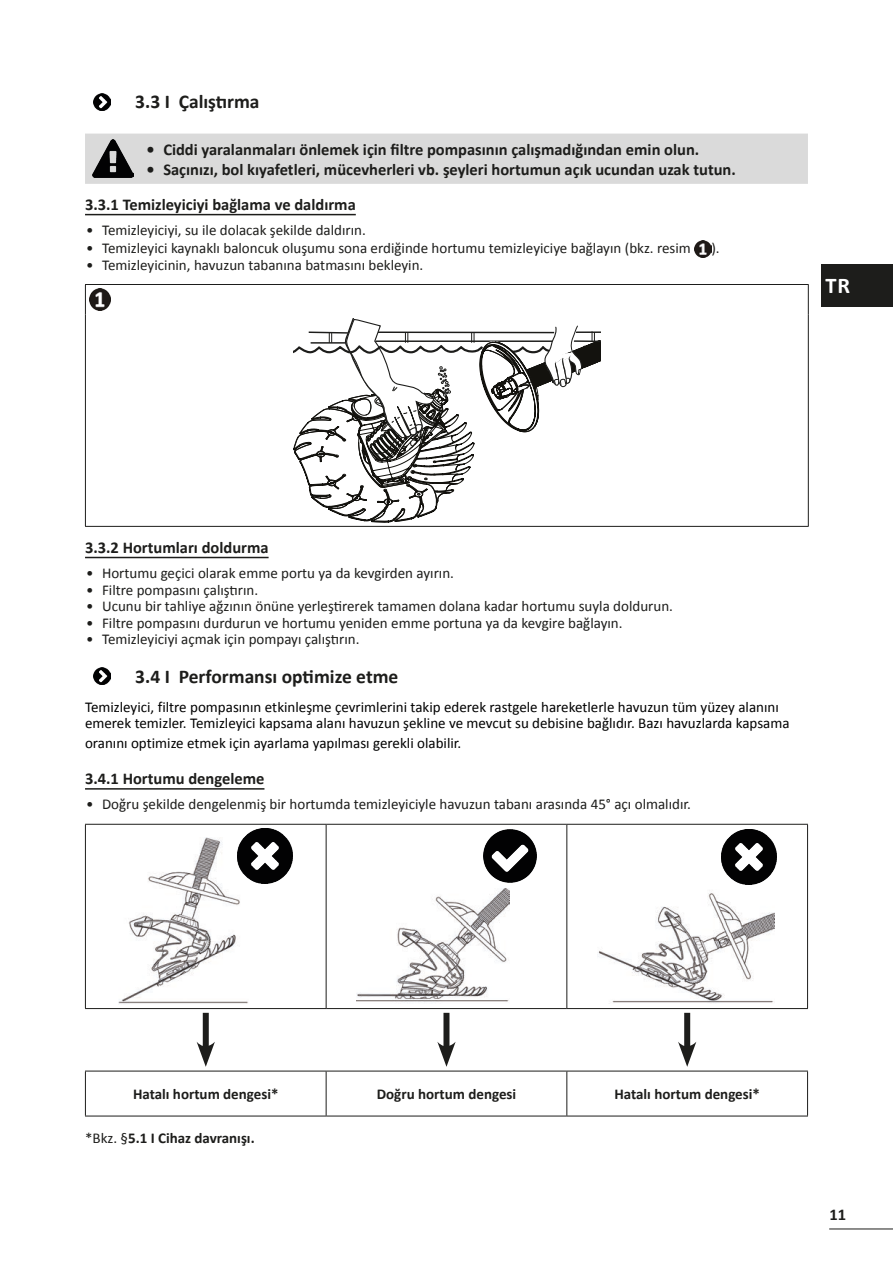
<style>
.page{position:relative;width:893px;height:1263px;background:#fff}
.page>*{position:absolute;margin:0;border:0;box-sizing:border-box;transform-origin:0 0}
.t1{font:700 22.5px "Calibri";color:#fff}
.t2{font:700 19.5px "Calibri";color:#1d1d1b}
.t3{font:700 16.5px/35.5px "Calibri";color:#1d1d1b}
.t4{font:15px "Calibri";color:#1d1d1b}
.t5{font:15px/16.5px "Calibri";color:#000}
.t6{font:700 15px "Calibri";color:#1d1d1b}
.s1{font-weight:400}
</style>
<div class="page">
<hr style="left:829px;top:1228px;width:64px;height:1px;background:#1d1d1b">
<hr style="left:85px;top:214px;width:271px;height:1px;background:#1d1d1b">
<hr style="left:85px;top:557px;width:184px;height:1px;background:#1d1d1b">
<hr style="left:85px;top:788px;width:179px;height:2px;background:#1d1d1b">
<img style="left:94px;top:94px;width:17px;height:17px">
<div style="left:85px;top:134px;width:723px;height:50px;background:#dadada"></div>
<img style="left:92px;top:140px;width:41px;height:38px">
<img style="left:694px;top:240px;width:17px;height:17px">
<hr style="left:85px;top:284px;width:724px;height:1px;background:#1d1d1b">
<svg style="left:85px;top:285px;width:1px;height:29px"></svg>
<svg style="left:808px;top:285px;width:1px;height:29px"></svg>
<hr style="left:85px;top:314px;width:1px;height:212px;background:#1d1d1b">
<hr style="left:808px;top:314px;width:1px;height:212px;background:#1d1d1b">
<hr style="left:85px;top:526px;width:724px;height:1px;background:#1d1d1b">
<img style="left:90px;top:289px;width:21px;height:21px">
<svg style="left:294px;top:318px;width:306px;height:204px"></svg>
<img style="left:94px;top:667px;width:17px;height:17px">
<hr style="left:85px;top:824px;width:241px;height:1px;background:#1d1d1b">
<hr style="left:85px;top:825px;width:1px;height:183px;background:#1d1d1b">
<hr style="left:326px;top:824px;width:241px;height:1px;background:#1d1d1b">
<hr style="left:326px;top:825px;width:1px;height:183px;background:#1d1d1b">
<hr style="left:567px;top:824px;width:241px;height:1px;background:#1d1d1b">
<hr style="left:566px;top:825px;width:1px;height:183px;background:#1d1d1b">
<hr style="left:807px;top:825px;width:1px;height:183px;background:#1d1d1b">
<hr style="left:85px;top:1008px;width:241px;height:1px;background:#1d1d1b">
<hr style="left:326px;top:1008px;width:241px;height:1px;background:#1d1d1b">
<hr style="left:567px;top:1008px;width:241px;height:1px;background:#1d1d1b">
<hr style="left:85px;top:1071px;width:241px;height:1px;background:#1d1d1b">
<hr style="left:85px;top:1071px;width:1px;height:45px;background:#1d1d1b">
<hr style="left:326px;top:1071px;width:241px;height:1px;background:#1d1d1b">
<hr style="left:326px;top:1071px;width:1px;height:45px;background:#1d1d1b">
<hr style="left:567px;top:1071px;width:241px;height:1px;background:#1d1d1b">
<hr style="left:566px;top:1071px;width:1px;height:45px;background:#1d1d1b">
<hr style="left:807px;top:1071px;width:1px;height:45px;background:#1d1d1b">
<hr style="left:85px;top:1116px;width:241px;height:1px;background:#1d1d1b">
<hr style="left:326px;top:1116px;width:241px;height:1px;background:#1d1d1b">
<hr style="left:567px;top:1116px;width:241px;height:1px;background:#1d1d1b">
<img style="left:119px;top:838px;width:129px;height:166px">
<img style="left:238px;top:828px;width:55px;height:55px">
<img style="left:356px;top:849px;width:154px;height:153px">
<img style="left:484px;top:829px;width:53px;height:53px">
<img style="left:598px;top:884px;width:176px;height:119px">
<img style="left:721px;top:829px;width:55px;height:55px">
<div style="left:203px;top:1013px;width:6px;height:39px;background:#1d1d1b"></div>
<svg style="left:197px;top:1042px;width:18px;height:25px"></svg>
<div style="left:443px;top:1013px;width:6px;height:39px;background:#1d1d1b"></div>
<svg style="left:437px;top:1042px;width:19px;height:25px"></svg>
<div style="left:684px;top:1013px;width:6px;height:39px;background:#1d1d1b"></div>
<svg style="left:678px;top:1042px;width:18px;height:25px"></svg>
<div style="left:821px;top:264px;width:72px;height:43px;background:#1d1d1b"></div>
<h2 class="t2" style="left:135px;top:89px;width:126px">3.3 I Çalıştırma</h2>
<p class="t3" style="left:147px;top:132px;width:554px">• Ciddi yaralanmaları önlemek için filtre pompasının çalışmadığından emin olun.</p>
<p class="t3" style="left:85px;top:151px;width:652px;text-indent:62px">• Saçınızı, bol kıyafetleri, mücevherleri vb. şeyleri hortumun açık ucundan uzak tutun.<br>3.3.1 Temizleyiciyi bağlama ve daldırma</p>
<p class="t4" style="left:86px;top:221px;width:281px">• Temizleyiciyi, su ile dolacak şekilde daldırın.</p>
<p class="t4" style="left:86px;top:239px;width:606px">• Temizleyici kaynaklı baloncuk oluşumu sona erdiğinde hortumu temizleyiciye bağlayın (bkz. resim</p>
<p class="t4" style="left:711px;top:239px;width:10px">).</p>
<p class="t4" style="left:86px;top:255px;width:339px">• Temizleyicinin, havuzun tabanına batmasını bekleyin.</p>
<h1 class="t1" style="left:825px;top:271px;width:26px">TR</h1>
<p class="t3" style="left:85px;top:530px;width:185px">3.3.2 Hortumları doldurma</p>
<p class="t4" style="left:86px;top:563px;width:369px">• Hortumu geçici olarak emme portu ya da kevgirden ayırın.</p>
<p class="t4" style="left:86px;top:580px;width:174px">• Filtre pompasını çalıştırın.</p>
<p class="t4" style="left:86px;top:596px;width:588px">• Ucunu bir tahliye ağzının önüne yerleştirerek tamamen dolana kadar hortumu suyla doldurun.</p>
<p class="t4" style="left:86px;top:613px;width:538px">• Filtre pompasını durdurun ve hortumu yeniden emme portuna ya da kevgire bağlayın.</p>
<p class="t4" style="left:86px;top:629px;width:275px">• Temizleyiciyi açmak için pompayı çalıştırın.</p>
<h2 class="t2" style="left:135px;top:664px;width:265px">3.4 I Performansı optimize etme</h2>
<p class="t5" style="left:85px;top:698px;width:706px">Temizleyici, filtre pompasının etkinleşme çevrimlerini takip ederek rastgele hareketlerle havuzun tüm yüzey alanını emerek temizler. Temizleyici kapsama alanı havuzun şekline ve mevcut su debisine bağlıdır. Bazı havuzlarda kapsama</p>
<p class="t5" style="left:85px;top:734px;width:378px">oranını optimize etmek için ayarlama yapılması gerekli olabilir.</p>
<p class="t3" style="left:85px;top:761px;width:181px">3.4.1 Hortumu dengeleme</p>
<p class="t4" style="left:86px;top:795px;width:606px">• Doğru şekilde dengelenmiş bir hortumda temizleyiciyle havuzun tabanı arasında 45° açı olmalıdır.</p>
<p class="t6" style="left:133px;top:1084px;width:147px">Hatalı hortum dengesi*</p>
<p class="t6" style="left:377px;top:1084px;width:141px">Doğru hortum dengesi</p>
<p class="t6" style="left:614px;top:1084px;width:147px">Hatalı hortum dengesi*</p>
<p class="t6" style="left:85px;top:1129px;width:171px"><span class="s1">*Bkz. §</span>5.1 I Cihaz davranışı.</p>
<p class="t3" style="left:829px;top:1197px;width:18px">11</p>
</div>
